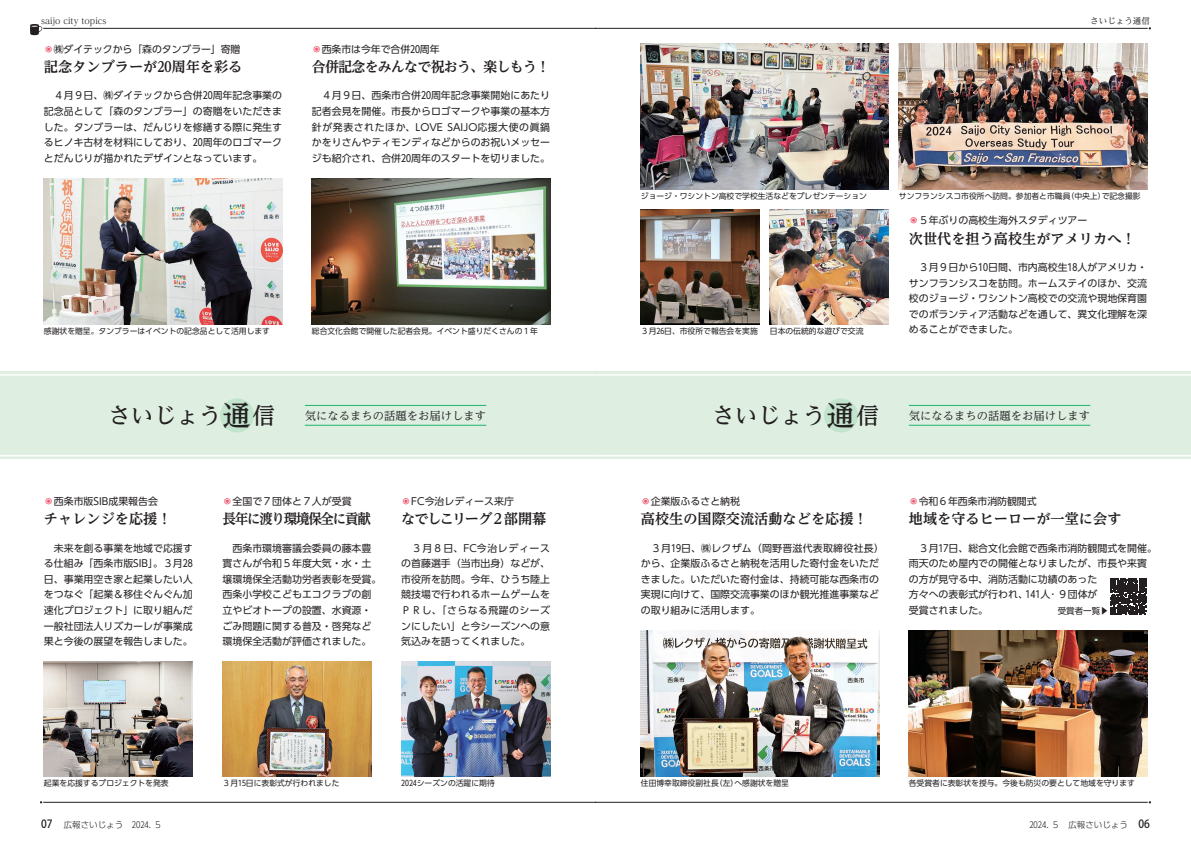
<style>
.page{position:relative;width:1191px;height:842px;background:#fff}
.page>*{position:absolute;margin:0;border:0;box-sizing:border-box;transform-origin:0 0}
.t1{font:500 22.7px "UD Reimin Pro";color:#231f20}
.t2{font:700 14.2px "UD Reimin Pro";color:#231f20}
.t3{font:700 14.2px "UD Reimin Pro";letter-spacing:-.05em;color:#231f20}
.t4{font:700 14.2px "UD Reimin Pro";letter-spacing:-.09em;color:#231f20;scale:.95 1}
.t5{font:700 14.2px "UD Reimin Pro";letter-spacing:-.08em;color:#231f20}
.t6{font:11.3px "UD Reimin Pro";color:#231f20}
.t7{font:9.9px/15.6px "UD Shin Go Pro";color:#231f20;text-align:justify}
.t8{font:300 8.5px "UD Shin Go Pro";color:#231f20}
.t9{font:8.5px "Reim Pro";color:#231f20}
.t10{font:8.5px "UD Reimin Pro";color:#231f20}
.t11{font:7.8px "UD Shin Go Pro";color:#231f20}
.s1{color:#f05972}
.s2{font-size:28.3px}
.s3{font-weight:300;color:#f05972}
.s4{font-family:"Koz Go Pro";font-weight:500;font-size:11.3px}
.s5{font-size:8.5px}
</style>
<div class="page">
<div style="left:595px;top:371px;width:596px;height:88px;background:#deefe2"></div>
<hr style="left:595px;top:455px;width:596px;height:1px;background:#fff">
<hr style="left:595px;top:374px;width:596px;height:2px;background:#fff">
<div style="left:824px;top:398px;width:34px;height:34px;background:#c2e3cc;border-radius:50%"></div>
<hr style="left:909px;top:405px;width:181px;height:1px;background:#1eb26a">
<hr style="left:909px;top:425px;width:181px;height:1px;background:#1eb26a">
<hr style="left:595px;top:802px;width:552px;height:1px;background:#231f20">
<hr style="left:595px;top:28px;width:552px;height:1px;background:#231f20">
<svg style="left:1110px;top:579px;width:36px;height:36px"></svg>
<img style="left:641px;top:44px;width:248px;height:146px">
<img style="left:770px;top:210px;width:119px;height:115px">
<img style="left:641px;top:210px;width:119px;height:115px">
<img style="left:899px;top:44px;width:248px;height:146px">
<img style="left:641px;top:631px;width:238px;height:146px">
<img style="left:909px;top:631px;width:238px;height:146px">
<hr style="left:43px;top:802px;width:552px;height:1px;background:#231f20">
<hr style="left:43px;top:28px;width:552px;height:1px;background:#231f20">
<svg style="left:30px;top:24px;width:12px;height:11px"></svg>
<div style="left:0;top:371px;width:595px;height:88px;background:#deefe2"></div>
<hr style="left:0;top:455px;width:595px;height:1px;background:#fff">
<hr style="left:0;top:374px;width:595px;height:2px;background:#fff">
<hr style="left:305px;top:405px;width:181px;height:1px;background:#1eb26a">
<hr style="left:305px;top:425px;width:181px;height:1px;background:#1eb26a">
<div style="left:220px;top:398px;width:34px;height:34px;background:#c2e3cc;border-radius:50%"></div>
<img style="left:44px;top:179px;width:238px;height:146px">
<img style="left:312px;top:179px;width:238px;height:146px">
<img style="left:223px;top:662px;width:148px;height:115px">
<img style="left:401px;top:662px;width:149px;height:115px">
<img style="left:44px;top:662px;width:149px;height:115px">
<p class="t9" style="left:41px;top:14px;width:67px">saijo city topics</p>
<p class="t7" style="left:44px;top:41px;width:198px"><span class="s1">◉</span>㈱ダイテックから「森のタンブラー」寄贈</p>
<h2 class="t2" style="left:44px;top:55px;width:200px">記念タンブラーが20周年を彩る</h2>
<p class="t7" style="left:44px;top:88px;width:240px">　４月９日、㈱ダイテックから合併20周年記念事業の記念品として「森のタンブラー」の寄贈をいただきました。タンブラーは、だんじりを修繕する際に発生するヒノキ古材を材料にしており、20周年のロゴマークとだんじりが描かれたデザインとなっています。</p>
<p class="t7" style="left:312px;top:41px;width:129px"><span class="s1">◉</span>西条市は今年で合併20周年</p>
<h2 class="t3" style="left:312px;top:55px;width:240px">合併記念をみんなで祝おう、楽しもう！</h2>
<p class="t7" style="left:312px;top:88px;width:240px">　４月９日、西条市合併20周年記念事業開始にあたり記者会見を開催。市長からロゴマークや事業の基本方針が発表されたほか、LOVE SAIJO応援大使の眞鍋かをりさんやティモンディなどからのお祝いメッセージも紹介され、合併20周年のスタートを切りました。</p>
<p class="t11" style="left:44px;top:324px;width:228px">感謝状を贈呈。タンブラーはイベントの記念品として活用します</p>
<p class="t11" style="left:312px;top:324px;width:228px">総合文化会館で開催した記者会見。イベント盛りだくさんの１年</p>
<h1 class="t1" style="left:108px;top:397px;width:168px">さいじょう<span class="s2">通</span>信</h1>
<p class="t6" style="left:305px;top:406px;width:183px">気になるまちの話題をお届けします</p>
<p class="t7" style="left:44px;top:493px;width:116px"><span class="s3">◉</span>西条市版SIB成果報告会</p>
<h2 class="t2" style="left:44px;top:507px;width:129px">チャレンジを応援！</h2>
<p class="t7" style="left:44px;top:540px;width:150px">　未来を創る事業を地域で応援する仕組み「西条市版SIB」。３月28日、事業用空き家と起業したい人をつなぐ「起業＆移住ぐんぐん加速化プロジェクト」に取り組んだ一般社団法人リズカーレが事業成果と今後の展望を報告しました。</p>
<p class="t7" style="left:223px;top:493px;width:130px"><span class="s1">◉</span>全国で７団体と７人が受賞</p>
<h2 class="t4" style="left:223px;top:507px;width:158px">長年に渡り環境保全に貢献</h2>
<p class="t7" style="left:223px;top:540px;width:160px;text-align:left">　西条市環境審議会委員の藤本豊實さんが令和５年度大気・水・土壌環境保全活動功労者表彰を受賞。西条小学校こどもエコクラブの創立やビオトープの設置、水資源・ごみ問題に関する普及・啓発など環境保全活動が評価されました。</p>
<p class="t7" style="left:401px;top:493px;width:114px"><span class="s1">◉</span>FC今治レディース来庁</p>
<h2 class="t5" style="left:401px;top:507px;width:147px">なでしこリーグ２部開幕</h2>
<p class="t7" style="left:401px;top:540px;width:150px">　３月８日、FC今治レディースの首藤選手（当市出身）などが、市役所を訪問。今年、ひうち陸上競技場で行われるホームゲームをＰＲし、「さらなる飛躍のシーズンにしたい」と今シーズンへの意気込みを語ってくれました。</p>
<p class="t11" style="left:44px;top:776px;width:126px">起業を応援するプロジェクトを発表</p>
<p class="t11" style="left:223px;top:776px;width:118px">３月15日に表彰式が行われました</p>
<p class="t11" style="left:401px;top:776px;width:95px">2024シーズンの活躍に期待</p>
<p class="t8" style="left:41px;top:818px;width:123px"><span class="s4">07</span> 広報さいじょう　2024. ５</p>
<p class="t10" style="left:1090px;top:14px;width:61px">さいじょう通信</p>
<p class="t11" style="left:641px;top:190px;width:228px">ジョージ・ワシントン高校で学校生活などをプレゼンテーション</p>
<p class="t11" style="left:641px;top:324px;width:118px">３月26日、市役所で報告会を実施</p>
<p class="t11" style="left:770px;top:324px;width:95px">日本の伝統的な遊びで交流</p>
<p class="t11" style="left:899px;top:190px;width:243px">サンフランシスコ市役所へ訪問。参加者と市職員(中央上)で記念撮影</p>
<p class="t7" style="left:909px;top:212px;width:180px"><span class="s1">◉</span>５年ぶりの高校生海外スタディツアー</p>
<h2 class="t2" style="left:909px;top:227px;width:228px">次世代を担う高校生がアメリカへ！</h2>
<p class="t7" style="left:909px;top:259px;width:240px">　３月９日から10日間、市内高校生18人がアメリカ・サンフランシスコを訪問。ホームステイのほか、交流校のジョージ・ワシントン高校での交流や現地保育園でのボランティア活動などを通して、異文化理解を深めることができました。</p>
<h1 class="t1" style="left:712px;top:397px;width:168px">さいじょう<span class="s2">通</span>信</h1>
<p class="t6" style="left:909px;top:406px;width:183px">気になるまちの話題をお届けします</p>
<p class="t7" style="left:641px;top:493px;width:101px"><span class="s1">◉</span>企業版ふるさと納税</p>
<h2 class="t2" style="left:641px;top:507px;width:228px">高校生の国際交流活動などを応援！</h2>
<p class="t7" style="left:641px;top:540px;width:245px;text-align:left">　３月19日、㈱レクザム（岡野晋滋代表取締役社長）から、企業版ふるさと納税を活用した寄付金をいただきました。いただいた寄付金は、持続可能な西条市の実現に向けて、国際交流事業のほか観光推進事業などの取り組みに活用します。</p>
<p class="t7" style="left:909px;top:493px;width:129px"><span class="s1">◉</span>令和６年西条市消防観閲式</p>
<h2 class="t2" style="left:909px;top:507px;width:214px">地域を守るヒーローが一堂に会す</h2>
<p class="t7" style="left:909px;top:540px;width:250px;text-align:left">　３月17日､総合文化会館で西条市消防観閲式を開催。雨天のため屋内での開催となりましたが、市長や来賓の方が見守る中、消防活動に功績のあった<br>方々への表彰式が行われ、141人･９団体が<br>受賞されました。　　　　　　　<span class="s5">受賞者一覧▶</span></p>
<p class="t11" style="left:641px;top:776px;width:150px">住田博幸取締役副社長(左)へ感謝状を贈呈</p>
<p class="t11" style="left:909px;top:776px;width:228px">各受賞者に表彰状を授与。今後も防災の要として地域を守ります</p>
<p class="t8" style="left:1029px;top:818px;width:122px">2024. ５　広報さいじょう <span class="s4">06</span></p>
</div>
